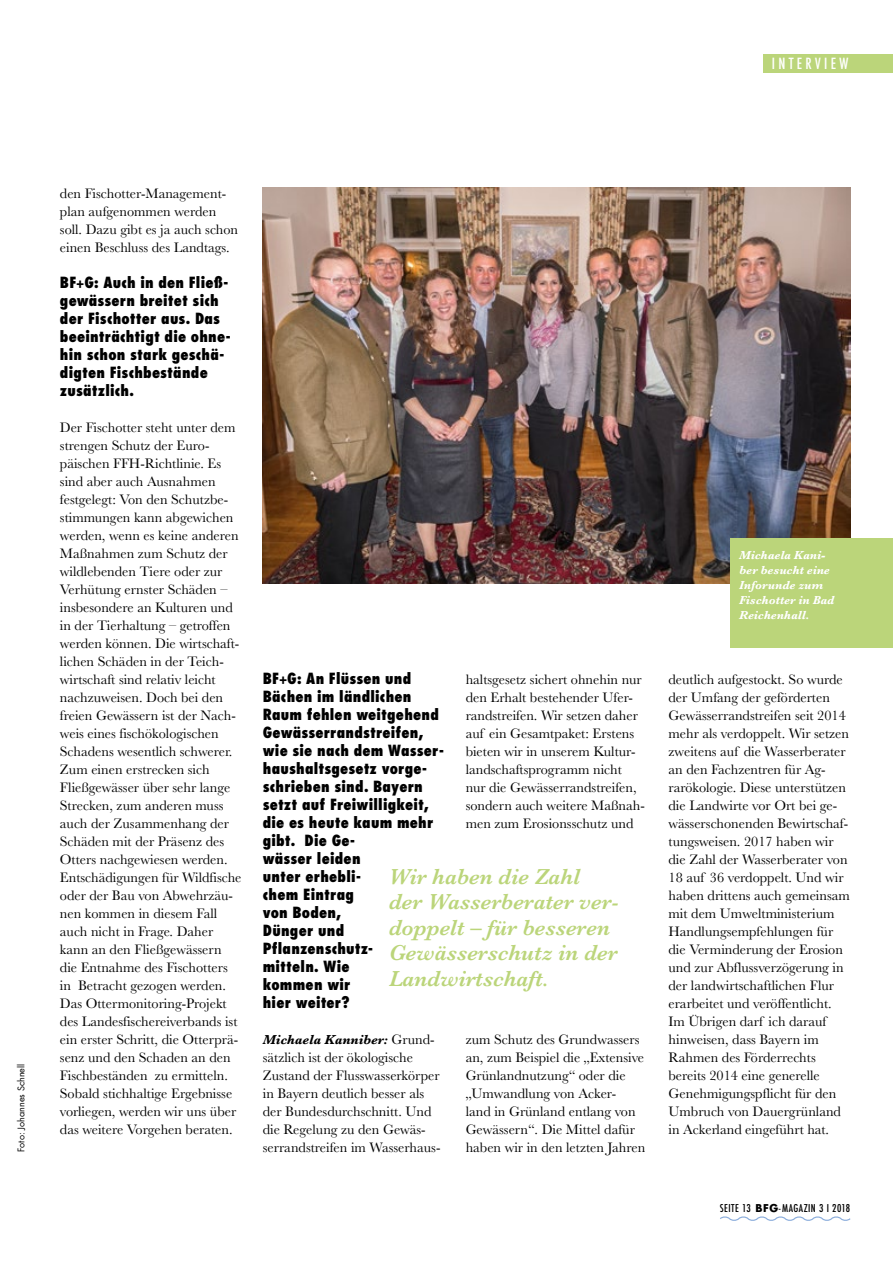
<style>
.page{position:relative;width:893px;height:1263px;background:#fff}
.page>*{position:absolute;margin:0;border:0;box-sizing:border-box;transform-origin:0 0}
.t1{font:italic 600 22.5px/25.5px "Baskerville";color:#bbd57a}
.t2{font:800 condensed 15px/18px "Futura Std";letter-spacing:.015em;color:#000}
.t3{font:500 condensed 15px "Futura";letter-spacing:.22em;color:#fff}
.t4{font:14.25px/18px "Baskerville";color:#000}
.t5{font:italic 700 13.5px "Baskerville";color:#000}
.t6{font:italic 700 12px/15px "Baskerville";color:#fff}
.t7{font:500 condensed 10.5px "Futura";letter-spacing:.05em;color:#000}
.t8{font:9px "Futura Std";color:#000}
.s1{font-weight:400;font-style:normal;font-size:14.25px}
.s2{font-family:"Futura Std";font-weight:700;font-stretch:normal}
</style>
<div class="page">
<div style="left:763px;top:54px;width:130px;height:18px;background:#bbd57a"></div>
<svg style="left:720px;top:1216px;width:131px;height:5px"></svg>
<img style="left:263px;top:188px;width:587px;height:396px">
<div style="left:731px;top:538px;width:162px;height:110px;background:#bbd57a"></div>
<p class="t3" style="left:772px;top:54px;width:78px">INTERVIEW</p>
<p class="t8" style="left:15px;top:1152px;width:90px;rotate:-90deg">Foto: Johannes Schnell</p>
<p class="t4" style="left:60px;top:185px;width:180px">den Fischotter-Management&shy;plan aufgenommen werden soll. Dazu gibt es ja auch schon einen Beschluss des Landtags.</p>
<p class="t2" style="left:60px;top:273px;width:172px">BF+G: Auch in den Fließ&shy;gewässern breitet sich der Fischotter aus. Das beeinträchtigt die ohne&shy;hin schon stark geschä&shy;digten Fischbestände zusätzlich.</p>
<p class="t4" style="left:60px;top:419px;width:183px">Der Fischotter steht unter dem strengen Schutz der Euro&shy;päischen FFH-Richtlinie. Es sind aber auch Ausnahmen festgelegt: Von den Schutzbe&shy;stimmungen kann abgewichen werden, wenn es keine anderen<br>Maßnahmen zum Schutz der wildlebenden Tiere oder zur<br>Verhütung ernster Schäden – insbesondere an Kulturen und in der Tierhaltung – getroffen werden können. Die wirtschaft&shy;lichen Schäden in der Teich&shy;wirtschaft sind relativ leicht nachzuweisen. Doch bei den freien Gewässern ist der Nach&shy;weis eines fischökologischen<br>Schadens wesentlich schwerer.<br>Zum einen erstrecken sich<br>Fließgewässer über sehr lange<br>Strecken, zum anderen muss auch der Zusammenhang der<br>Schäden mit der Präsenz des<br>Otters nachgewiesen werden.<br>Entschädigungen für Wildfische oder der Bau von Abwehrzäu&shy;nen kommen in diesem Fall auch nicht in Frage. Daher kann an den Fließgewässern die Entnahme des Fischotters in Betracht gezogen werden.<br>Das Ottermonitoring-Projekt des Landesfischereiverbands ist ein erster Schritt, die Otterprä&shy;senz und den Schaden an den<br>Fischbeständen zu ermitteln.<br>Sobald stichhaltige Ergebnisse vorliegen, werden wir uns über das weitere Vorgehen beraten.</p>
<p class="t2" style="left:263px;top:669px;width:183px">BF+G: An Flüssen und<br>Bächen im ländlichen<br>Raum fehlen weitgehend<br>Gewässerrandstreifen, wie sie nach dem Wasser&shy;haushaltsgesetz vorge&shy;schrieben sind. Bayern setzt auf Freiwilligkeit, die es heute kaum mehr gibt. Die Ge-<br>wässer leiden<br>unter erhebli-<br>chem Eintrag<br>von Boden,<br>Dünger und<br>Pflanzenschutz-<br>mitteln. Wie<br>kommen wir<br>hier weiter?</p>
<p class="t5" style="left:263px;top:1030px;width:173px">Michaela Kanniber: <span class="s1">Grund-</span></p>
<p class="t4" style="left:263px;top:1049px;width:179px">sätzlich ist der ökologische<br>Zustand der Flusswasserkörper in Bayern deutlich besser als der Bundesdurchschnitt. Und die Regelung zu den Gewäs&shy;serrandstreifen im Wasserhaus-</p>
<p class="t4" style="left:466px;top:671px;width:181px">haltsgesetz sichert ohnehin nur den Erhalt bestehender Ufer&shy;randstreifen. Wir setzen daher auf ein Gesamtpaket: Erstens bieten wir in unserem Kultur&shy;landschaftsprogramm nicht nur die Gewässerrandstreifen, sondern auch weitere Maßnah&shy;men zum Erosionsschutz und</p>
<h1 class="t1" style="left:389px;top:864px;width:231px">Wir haben die Zahl der Wasserberater ver&shy;doppelt – für besseren<br>Gewässerschutz in der<br>Landwirtschaft.</h1>
<p class="t4" style="left:466px;top:1031px;width:181px">zum Schutz des Grundwassers an, zum Beispiel die „Extensive<br>Grünlandnutzung“ oder die „Umwandlung von Acker-<br>land in Grünland entlang von<br>Gewässern“. Die Mittel dafür haben wir in den letzten Jahren</p>
<p class="t6" style="left:739px;top:548px;width:97px">Michaela Kani&shy;ber besucht eine<br>Inforunde zum<br>Fischotter in Bad<br>Reichenhall.</p>
<p class="t4" style="left:668px;top:671px;width:183px">deutlich aufgestockt. So wurde der Umfang der geförderten<br>Gewässerrandstreifen seit 2014 mehr als verdoppelt. Wir setzen zweitens auf die Wasserberater an den Fachzentren für Ag&shy;rarökologie. Diese unterstützen die Landwirte vor Ort bei ge&shy;wässerschonenden Bewirtschaf&shy;tungsweisen. 2017 haben wir die Zahl der Wasserberater von<br>18 auf 36 verdoppelt. Und wir haben drittens auch gemeinsam mit dem Umweltministerium<br>Handlungsempfehlungen für die Verminderung der Erosion und zur Abflussverzögerung in der landwirtschaftlichen Flur erarbeitet und veröffentlicht.<br>Im Übrigen darf ich darauf hinweisen, dass Bayern im<br>Rahmen des Förderrechts bereits 2014 eine generelle<br>Genehmigungspflicht für den<br>Umbruch von Dauergrünland in Ackerland eingeführt hat.</p>
<p class="t7" style="left:720px;top:1201px;width:132px">SEITE 13 <span class="s2">BFG</span>-MAGAZIN 3 I 2018</p>
</div>
